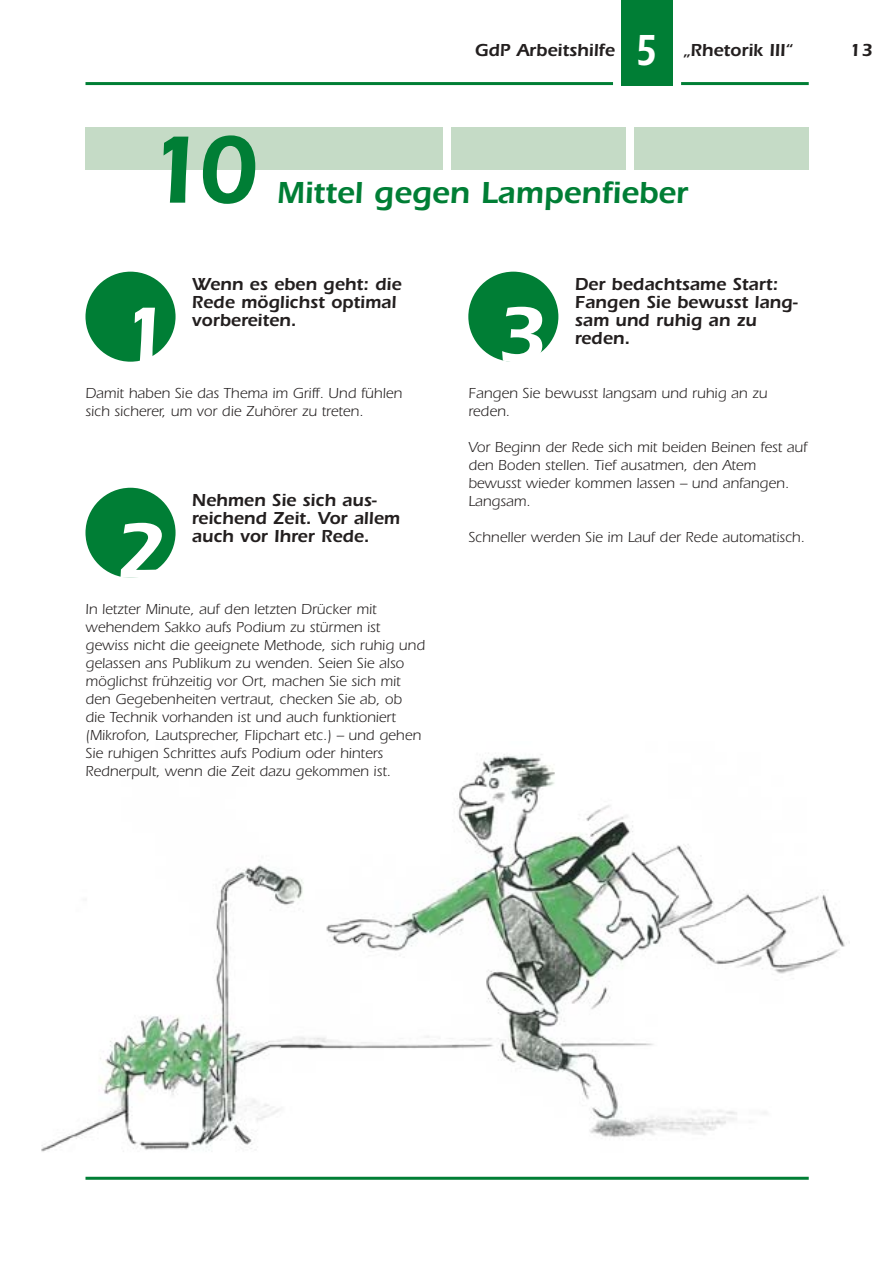
<style>
.page{position:relative;width:893px;height:1262px;background:#fff}
.page>*{position:absolute;margin:0;border:0;box-sizing:border-box;transform-origin:0 0}
.t1{font:600 99px "Itc Eras";color:#007e35}
.t2{font:600 81px "Itc Eras";color:#fff}
.t3{font:600 45px "Itc Eras";color:#fff;scale:.75 1}
.t4{font:600 31.5px "Itc Eras";color:#007e35}
.t5{font:600 18px/18px "Itc Eras";color:#231f1f}
.t6{font:15px/18px "Itc Eras";color:#231f1f}
</style>
<div class="page">
<div style="left:621px;top:0;width:51px;height:85px;background:#007e35"></div>
<hr style="left:85px;top:82px;width:528px;height:3px;background:#007e35">
<hr style="left:681px;top:82px;width:127px;height:3px;background:#007e35">
<hr style="left:85px;top:1176px;width:723px;height:3px;background:#007e35">
<img style="left:41px;top:754px;width:804px;height:398px">
<div style="left:85px;top:128px;width:358px;height:42px;background:#c5dbc6"></div>
<div style="left:451px;top:128px;width:174px;height:42px;background:#c5dbc6"></div>
<div style="left:634px;top:128px;width:174px;height:42px;background:#c5dbc6"></div>
<div style="left:85px;top:272px;width:90px;height:90px;background:#007e35;border-radius:50%"></div>
<div style="left:468px;top:272px;width:90px;height:90px;background:#007e35;border-radius:50%"></div>
<div style="left:85px;top:488px;width:90px;height:90px;background:#007e35;border-radius:50%"></div>
<p class="t5" style="left:475px;top:43px;width:142px">GdP Arbeitshilfe</p>
<h3 class="t3" style="left:635px;top:35px;width:30px">5</h3>
<p class="t5" style="left:683px;top:43px;width:110px">„Rhetorik III“</p>
<p class="t5" style="left:849px;top:43px;width:24px">13</p>
<h1 class="t1" style="left:146px;top:137px;width:114px">10</h1>
<h3 class="t4" style="left:277px;top:182px;width:413px">Mittel gegen Lampenfieber</h3>
<p class="t5" style="left:192px;top:277px;width:211px">Wenn es eben geht: die<br>Rede möglichst optimal vorbereiten.</p>
<h2 class="t2" style="left:120px;top:308px;width:53px">1</h2>
<p class="t6" style="left:85px;top:385px;width:318px">Damit haben Sie das Thema im Griff. Und fühlen sich sicherer, um vor die Zuhörer zu treten.</p>
<p class="t5" style="left:192px;top:493px;width:210px">Nehmen Sie sich aus&shy;reichend Zeit. Vor allem auch vor Ihrer Rede.</p>
<h2 class="t2" style="left:115px;top:524px;width:53px">2</h2>
<p class="t6" style="left:85px;top:601px;width:341px">In letzter Minute, auf den letzten Drücker mit wehendem Sakko aufs Podium zu stürmen ist gewiss nicht die geeignete Methode, sich ruhig und gelassen ans Publikum zu wenden. Seien Sie also möglichst frühzeitig vor Ort, machen Sie sich mit den Gegebenheiten vertraut, checken Sie ab, ob die Technik vorhanden ist und auch funktioniert (Mikrofon, Lautsprecher, Flipchart etc.) – und gehen Sie ruhigen Schrittes aufs Podium oder hinters Rednerpult, wenn die Zeit dazu gekommen ist.</p>
<h2 class="t2" style="left:496px;top:308px;width:53px">3</h2>
<p class="t5" style="left:574px;top:277px;width:224px">Der bedachtsame Start:<br>Fangen Sie bewusst lang&shy;sam und ruhig an zu</p>
<p class="t5" style="left:574px;top:331px;width:57px">reden.</p>
<p class="t6" style="left:468px;top:385px;width:300px">Fangen Sie bewusst langsam und ruhig an zu reden.</p>
<p class="t6" style="left:468px;top:439px;width:340px">Vor Beginn der Rede sich mit beiden Beinen fest auf den Boden stellen. Tief ausatmen, den Atem bewusst wieder kommen lassen – und anfangen.<br>Langsam.</p>
<p class="t6" style="left:468px;top:529px;width:338px">Schneller werden Sie im Lauf der Rede automatisch.</p>
</div>
